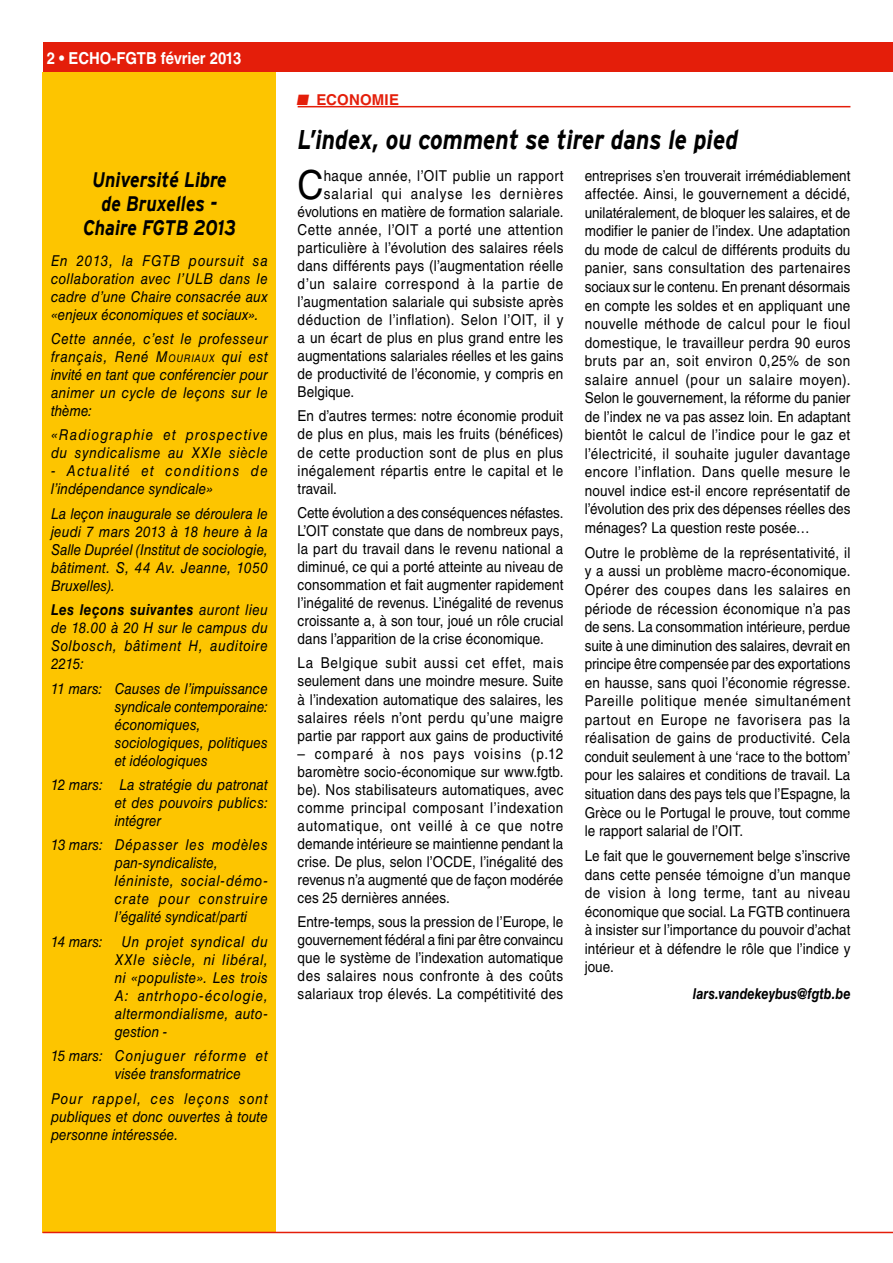
<style>
.page{position:relative;width:893px;height:1263px;background:#fff}
.page>*{position:absolute;margin:0;border:0;box-sizing:border-box;transform-origin:0 0}
.t1{font:40.05px "Helvetica LT Std";color:#000;scale:.9 1}
.t2{font:italic 700 27px "Interstate";color:#000;scale:.85 1}
.t3{font:italic 700 21px/24px "Interstate";color:#000;text-align:center;scale:.85 1}
.t4{font:700 16.5px "Helvetica LT Std";color:#fff;scale:.9 1}
.t5{font:15px/18.6px "Helvetica LT Std";letter-spacing:.01em;color:#000;text-align:justify;scale:.9 1}
.t6{font:italic 15px/18px "Helvetica LT Std";letter-spacing:.01em;color:#000;text-align:justify;scale:.9 1}
.t7{font:italic 15px/18px "Helvetica LT Std";letter-spacing:.045em;color:#000;scale:.9 1}
.t8{font:italic 15px/18px "Helvetica LT Std";letter-spacing:.075em;color:#000;scale:.9 1}
.t9{font:italic 15px/18px "Helvetica LT Std";letter-spacing:.05em;color:#000;scale:.9 1}
.t10{font:15px "Helvetica LT Std";letter-spacing:.04em;color:#000;scale:.9 1}
.t11{font:15px "Helvetica LT Std";letter-spacing:.035em;color:#000;scale:.9 1}
.t12{font:15px "Helvetica LT Std";letter-spacing:.055em;color:#000;scale:.9 1}
.t13{font:15px "Helvetica LT Std";letter-spacing:.03em;color:#000;scale:.9 1}
.t14{font:15px "Helvetica LT Std";letter-spacing:.07em;color:#000;scale:.9 1}
.t15{font:italic 700 15px "Helvetica LT Std";color:#000;scale:.85 1}
.t16{font:700 15px "Helvetica LT Std";letter-spacing:.01em;color:#e41e0a}
.s1{font-style:inherit}
.s2{font-size:10.5px}
.s3{font-weight:700}
</style>
<div class="page">
<div style="left:43px;top:43px;width:850px;height:29px;background:#e41e0a"></div>
<div style="left:43px;top:72px;width:233px;height:1161px;background:#fdc500"></div>
<hr style="left:43px;top:1232px;width:850px;height:1px;background:#e41e0a">
<hr style="left:298px;top:106px;width:552px;height:1px;background:#e41e0a">
<p class="t4" style="left:47px;top:48px;width:218px">2 • ECHO-FGTB février 2013</p>
<h3 class="t3" style="left:83px;top:167px;width:181px">Université Libre de Bruxelles -<br>Chaire FGTB 2013</h3>
<p class="t6" style="left:51px;top:251px;width:242px">En 2013, la FGTB poursuit sa collaboration avec l’ULB dans le cadre d’une Chaire consacrée aux «enjeux économiques et sociaux».</p>
<p class="t6" style="left:51px;top:330px;width:242px">Cette année, c’est le professeur français, René <span class="s1">M</span><span class="s2">OURIAUX</span> qui est invité en tant que conférencier pour animer un cycle de leçons sur le thème:</p>
<p class="t8" style="left:51px;top:426px;width:242px">«Radiographie et prospective du syndicalisme au XXIe siècle</p>
<p class="t9" style="left:51px;top:462px;width:242px">- Actualité et conditions de l’indépendance syndicale»</p>
<p class="t6" style="left:51px;top:504px;width:242px">La leçon inaugurale se déroulera le jeudi 7 mars 2013 à 18 heure à la Salle Dupréel (Institut de sociologie, bâtiment. S, 44 Av. Jeanne, 1050<br>Bruxelles).</p>
<p class="t6" style="left:51px;top:601px;width:242px"><span class="s3">Les leçons suivantes</span> auront lieu de 18.00 à 20 H sur le campus du Solbosch, bâtiment H, auditoire 2215:</p>
<p class="t6" style="left:115px;top:679px;width:172px;text-align:left;text-indent:-64px">11 mars: Causes de l’impuissance syndicale contemporaine: économiques, sociologiques, politiques et idéologiques</p>
<p class="t6" style="left:115px;top:776px;width:172px;text-indent:-64px">12 mars: La stratégie du patronat et des pouvoirs publics: intégrer</p>
<p class="t7" style="left:115px;top:836px;width:172px;text-indent:-64px">13 mars: Dépasser les modèles pan-syndicaliste, léniniste, social-démo&shy;crate pour construire l’égalité syndicat/parti</p>
<p class="t6" style="left:115px;top:932px;width:172px;text-indent:-64px">14 mars: Un projet syndical du XXIe siècle, ni libéral, ni «populiste». Les trois A: antrhopo-écologie, altermondialisme, auto&shy;gestion -</p>
<p class="t6" style="left:115px;top:1047px;width:172px;text-indent:-64px">15 mars: Conjuguer réforme et visée transformatrice</p>
<p class="t6" style="left:51px;top:1089px;width:242px">Pour rappel, ces leçons sont publiques et donc ouvertes à toute personne intéressée.</p>
<p class="t16" style="left:297px;top:90px;width:104px">■ ECONOMIE</p>
<h2 class="t2" style="left:298px;top:125px;width:520px">L’index, ou comment se tirer dans le pied</h2>
<h1 class="t1" style="left:298px;top:162px;width:30px">C</h1>
<p class="t13" style="left:324px;top:167px;width:268px">haque année, l’OIT publie un rapport</p>
<p class="t5" style="left:585px;top:166px;width:297px">entreprises s’en trouverait irrémédiablement affectée. Ainsi, le gouvernement a décidé, unilatéralement, de bloquer les salaires, et de modifier le panier de l’index. Une adaptation du mode de calcul de différents produits du panier, sans consultation des partenaires sociaux sur le contenu. En prenant désormais en compte les soldes et en appliquant une nouvelle méthode de calcul pour le fioul domestique, le travailleur perdra 90 euros bruts par an, soit environ 0,25% de son salaire annuel (pour un salaire moyen).<br>Selon le gouvernement, la réforme du panier de l’index ne va pas assez loin. En adaptant bientôt le calcul de l’indice pour le gaz et l’électricité, il souhaite juguler davantage encore l’inflation. Dans quelle mesure le nouvel indice est-il encore représentatif de l’évolution des prix des dépenses réelles des ménages? La question reste posée…</p>
<p class="t5" style="left:585px;top:543px;width:297px">Outre le problème de la représentativité, il y a aussi un problème macro-économique.<br>Opérer des coupes dans les salaires en période de récession économique n’a pas de sens. La consommation intérieure, perdue suite à une diminution des salaires, devrait en principe être compensée par des exportations en hausse, sans quoi l’économie régresse.<br>Pareille politique menée simultanément partout en Europe ne favorisera pas la réalisation de gains de productivité. Cela conduit seulement à une ‘race to the bottom’ pour les salaires et conditions de travail. La situation dans des pays tels que l’Espagne, la Grèce ou le Portugal le prouve, tout comme le rapport salarial de l’OIT.</p>
<p class="t5" style="left:585px;top:846px;width:297px">Le fait que le gouvernement belge s’inscrive dans cette pensée témoigne d’un manque de vision à long terme, tant au niveau économique que social. La FGTB continuera à insister sur l’importance du pouvoir d’achat intérieur et à défendre le rôle que l’indice y joue.</p>
<p class="t15" style="left:693px;top:985px;width:187px">lars.vandekeybus@fgtb.be</p>
<p class="t14" style="left:324px;top:185px;width:268px">salarial qui analyse les dernières</p>
<p class="t5" style="left:298px;top:202px;width:297px">évolutions en matière de formation salariale.</p>
<p class="t11" style="left:298px;top:221px;width:297px">Cette année, l’OIT a porté une attention</p>
<p class="t5" style="left:298px;top:238px;width:297px">particulière à l’évolution des salaires réels</p>
<p class="t5" style="left:298px;top:256px;width:297px">dans différents pays (l’augmentation réelle</p>
<p class="t12" style="left:298px;top:275px;width:297px">d’un salaire correspond à la partie de</p>
<p class="t5" style="left:298px;top:292px;width:297px">l’augmentation salariale qui subsiste après</p>
<p class="t10" style="left:298px;top:311px;width:297px">déduction de l’inflation). Selon l’OIT, il y</p>
<p class="t5" style="left:298px;top:328px;width:297px">a un écart de plus en plus grand entre les</p>
<p class="t5" style="left:298px;top:346px;width:297px">augmentations salariales réelles et les gains</p>
<p class="t5" style="left:298px;top:364px;width:297px">de productivité de l’économie, y compris en</p>
<p class="t5" style="left:298px;top:382px;width:64px">Belgique.</p>
<p class="t5" style="left:298px;top:407px;width:297px;line-height:18px">En d’autres termes: notre économie produit de plus en plus, mais les fruits (bénéfices) de cette production sont de plus en plus inégalement répartis entre le capital et le travail.</p>
<p class="t5" style="left:298px;top:504px;width:297px;line-height:18px">Cette évolution a des conséquences néfastes.<br>L’OIT constate que dans de nombreux pays, la part du travail dans le revenu national a diminué, ce qui a porté atteinte au niveau de consommation et fait augmenter rapidement l’inégalité de revenus. L’inégalité de revenus croissante a, à son tour, joué un rôle crucial dans l’apparition de la crise économique.</p>
<p class="t5" style="left:298px;top:654px;width:297px;line-height:18px">La Belgique subit aussi cet effet, mais seulement dans une moindre mesure. Suite à l’indexation automatique des salaires, les salaires réels n’ont perdu qu’une maigre partie par rapport aux gains de productivité</p>
<p class="t5" style="left:298px;top:744px;width:297px;line-height:18px">– comparé à nos pays voisins (p.12 baromètre socio-économique sur www.fgtb. be). Nos stabilisateurs automatiques, avec comme principal composant l’indexation automatique, ont veillé à ce que notre demande intérieure se maintienne pendant la crise. De plus, selon l’OCDE, l’inégalité des revenus n’a augmenté que de façon modérée ces 25 dernières années.</p>
<p class="t5" style="left:298px;top:913px;width:297px;line-height:18px">Entre-temps, sous la pression de l’Europe, le gouvernement fédéral a fini par être convaincu que le système de l’indexation automatique des salaires nous confronte à des coûts salariaux trop élevés. La compétitivité des</p>
</div>
